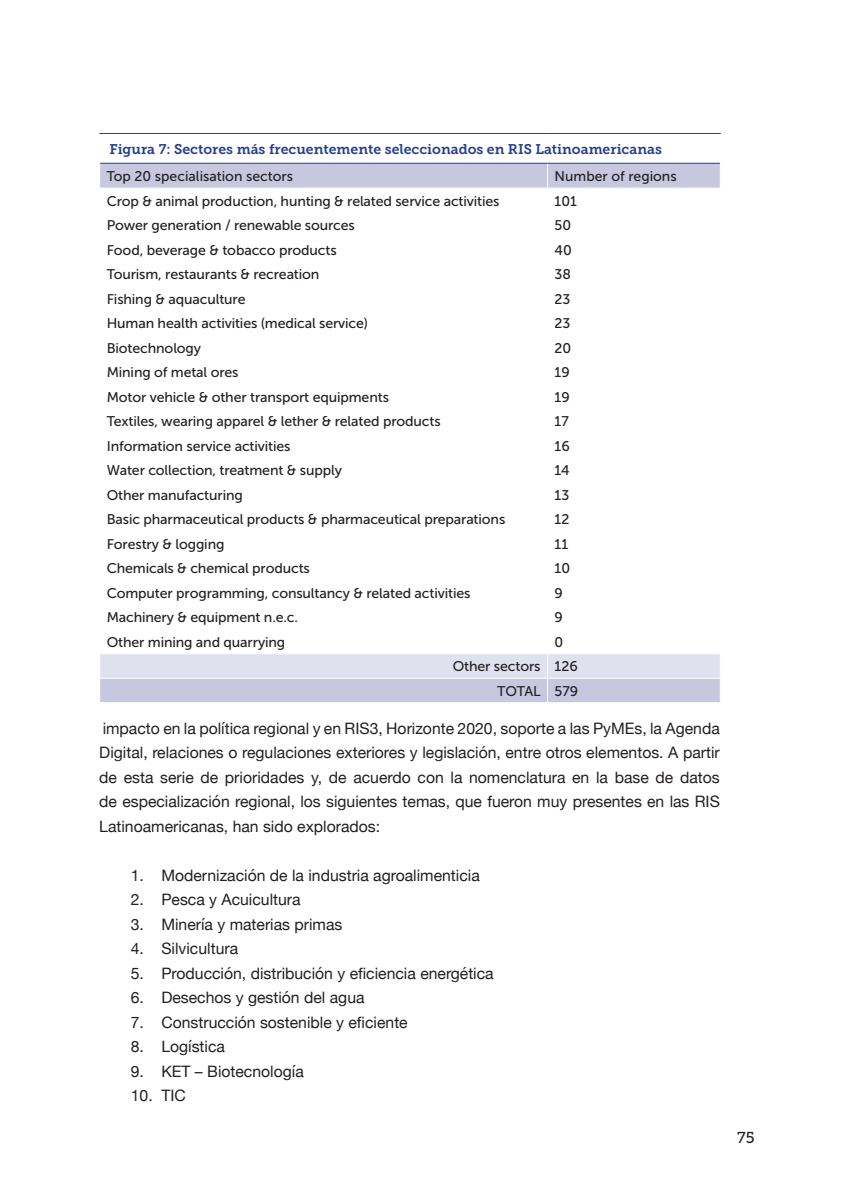
<style>
.page{position:relative;width:844px;height:1191px;background:#fff}
.page>*{position:absolute;margin:0;border:0;box-sizing:border-box;transform-origin:0 0}
.t1{font:15.75px/24.5px "Helvetica Neue";color:#231f20;text-align:justify}
.t2{font:15.75px "Museo Slab 500";color:#231f20}
.t3{font:14px "Museo Sans 500";letter-spacing:-.01em;color:#231f20}
.t4{font:14px "Museo Slab 700";color:#253f8e}
</style>
<div class="page">
<hr style="left:99px;top:133px;width:448px;height:1px;background:#253f8e">
<hr style="left:547px;top:133px;width:173px;height:1px;background:#253f8e">
<svg style="left:100px;top:162px;width:620px;height:540px"></svg>
<hr style="left:99px;top:212px;width:448px;height:1px;background:#fff">
<hr style="left:547px;top:212px;width:173px;height:1px;background:#fff">
<hr style="left:99px;top:237px;width:448px;height:1px;background:#fff">
<hr style="left:547px;top:237px;width:173px;height:1px;background:#fff">
<hr style="left:99px;top:261px;width:448px;height:1px;background:#fff">
<hr style="left:547px;top:261px;width:173px;height:1px;background:#fff">
<hr style="left:99px;top:286px;width:448px;height:1px;background:#fff">
<hr style="left:547px;top:286px;width:173px;height:1px;background:#fff">
<hr style="left:99px;top:310px;width:448px;height:1px;background:#fff">
<hr style="left:547px;top:310px;width:173px;height:1px;background:#fff">
<hr style="left:99px;top:335px;width:448px;height:1px;background:#fff">
<hr style="left:547px;top:335px;width:173px;height:1px;background:#fff">
<hr style="left:99px;top:359px;width:448px;height:1px;background:#fff">
<hr style="left:547px;top:359px;width:173px;height:1px;background:#fff">
<hr style="left:99px;top:384px;width:448px;height:1px;background:#fff">
<hr style="left:547px;top:384px;width:173px;height:1px;background:#fff">
<hr style="left:99px;top:408px;width:448px;height:1px;background:#fff">
<hr style="left:547px;top:408px;width:173px;height:1px;background:#fff">
<hr style="left:99px;top:433px;width:448px;height:1px;background:#fff">
<hr style="left:547px;top:433px;width:173px;height:1px;background:#fff">
<hr style="left:99px;top:457px;width:448px;height:1px;background:#fff">
<hr style="left:547px;top:457px;width:173px;height:1px;background:#fff">
<hr style="left:99px;top:482px;width:448px;height:1px;background:#fff">
<hr style="left:547px;top:482px;width:173px;height:1px;background:#fff">
<hr style="left:99px;top:506px;width:448px;height:1px;background:#fff">
<hr style="left:547px;top:506px;width:173px;height:1px;background:#fff">
<hr style="left:99px;top:531px;width:448px;height:1px;background:#fff">
<hr style="left:547px;top:531px;width:173px;height:1px;background:#fff">
<hr style="left:99px;top:555px;width:448px;height:1px;background:#fff">
<hr style="left:547px;top:555px;width:173px;height:1px;background:#fff">
<hr style="left:99px;top:580px;width:448px;height:1px;background:#fff">
<hr style="left:547px;top:580px;width:173px;height:1px;background:#fff">
<hr style="left:99px;top:604px;width:448px;height:1px;background:#fff">
<hr style="left:547px;top:604px;width:173px;height:1px;background:#fff">
<hr style="left:99px;top:629px;width:448px;height:1px;background:#fff">
<hr style="left:547px;top:629px;width:173px;height:1px;background:#fff">
<p class="t4" style="left:110px;top:141px;width:553px">Figura 7: Sectores más frecuentemente seleccionados en RIS Latinoamericanas</p>
<p class="t3" style="left:107px;top:168px;width:188px">Top 20 specialisation sectors</p>
<p class="t3" style="left:554px;top:168px;width:123px">Number of regions</p>
<p class="t3" style="left:107px;top:193px;width:394px">Crop &amp; animal production, hunting &amp; related service activities</p>
<p class="t3" style="left:554px;top:193px;width:24px">101</p>
<p class="t3" style="left:107px;top:218px;width:249px">Power generation / renewable sources</p>
<p class="t3" style="left:554px;top:218px;width:18px">50</p>
<p class="t3" style="left:107px;top:242px;width:231px">Food, beverage &amp; tobacco products</p>
<p class="t3" style="left:554px;top:242px;width:19px">40</p>
<p class="t3" style="left:107px;top:267px;width:214px">Tourism, restaurants &amp; recreation</p>
<p class="t3" style="left:554px;top:267px;width:18px">38</p>
<p class="t3" style="left:107px;top:291px;width:140px">Fishing &amp; aquaculture</p>
<p class="t3" style="left:554px;top:291px;width:17px">23</p>
<p class="t3" style="left:107px;top:316px;width:263px">Human health activities (medical service)</p>
<p class="t3" style="left:554px;top:316px;width:17px">23</p>
<p class="t3" style="left:107px;top:340px;width:96px">Biotechnology</p>
<p class="t3" style="left:554px;top:340px;width:18px">20</p>
<p class="t3" style="left:107px;top:365px;width:133px">Mining of metal ores</p>
<p class="t3" style="left:554px;top:365px;width:17px">19</p>
<p class="t3" style="left:107px;top:389px;width:284px">Motor vehicle &amp; other transport equipments</p>
<p class="t3" style="left:554px;top:389px;width:17px">19</p>
<p class="t3" style="left:107px;top:414px;width:335px">Textiles, wearing apparel &amp; lether &amp; related products</p>
<p class="t3" style="left:554px;top:414px;width:16px">17</p>
<p class="t3" style="left:107px;top:438px;width:185px">Information service activities</p>
<p class="t3" style="left:554px;top:438px;width:17px">16</p>
<p class="t3" style="left:107px;top:463px;width:236px">Water collection, treatment &amp; supply</p>
<p class="t3" style="left:554px;top:463px;width:17px">14</p>
<p class="t3" style="left:107px;top:487px;width:138px">Other manufacturing</p>
<p class="t3" style="left:554px;top:487px;width:16px">13</p>
<p class="t3" style="left:107px;top:512px;width:400px">Basic pharmaceutical products &amp; pharmaceutical preparations</p>
<p class="t3" style="left:554px;top:512px;width:16px">12</p>
<p class="t3" style="left:107px;top:536px;width:119px">Forestry &amp; logging</p>
<p class="t3" style="left:554px;top:536px;width:15px">11</p>
<p class="t3" style="left:107px;top:561px;width:205px">Chemicals &amp; chemical products</p>
<p class="t3" style="left:554px;top:561px;width:17px">10</p>
<p class="t3" style="left:107px;top:585px;width:365px">Computer programming, consultancy &amp; related activities</p>
<p class="t3" style="left:554px;top:585px;width:10px">9</p>
<p class="t3" style="left:107px;top:610px;width:193px">Machinery &amp; equipment n.e.c.</p>
<p class="t3" style="left:554px;top:610px;width:10px">9</p>
<p class="t3" style="left:107px;top:634px;width:180px">Other mining and quarrying</p>
<p class="t3" style="left:554px;top:634px;width:10px">0</p>
<p class="t3" style="left:452px;top:659px;width:126px">Other sectors 126</p>
<p class="t3" style="left:497px;top:683px;width:82px">TOTAL 579</p>
<p class="t1" style="left:99px;top:716px;width:622px">impacto en la política regional y en RIS3, Horizonte 2020, soporte a las PyMEs, la Agenda Digital, relaciones o regulaciones exteriores y legislación, entre otros elementos. A partir de esta serie de prioridades y, de acuerdo con la nomenclatura en la base de datos de especialización regional, los siguientes temas, que fueron muy presentes en las RIS Latinoamericanas, han sido explorados:</p>
<p class="t1" style="left:131px;top:863px;width:350px">1. Modernización de la industria agroalimenticia</p>
<p class="t1" style="left:131px;top:888px;width:171px">2. Pesca y Acuicultura</p>
<p class="t1" style="left:131px;top:912px;width:213px">3. Minería y materias primas</p>
<p class="t1" style="left:131px;top:937px;width:109px">4. Silvicultura</p>
<p class="t1" style="left:131px;top:961px;width:364px">5. Producción, distribución y eficiencia energética</p>
<p class="t1" style="left:131px;top:986px;width:235px">6. Desechos y gestión del agua</p>
<p class="t1" style="left:131px;top:1010px;width:278px">7. Construcción sostenible y eficiente</p>
<p class="t1" style="left:131px;top:1035px;width:96px">8. Logística</p>
<p class="t1" style="left:131px;top:1059px;width:174px">9. KET – Biotecnología</p>
<p class="t1" style="left:131px;top:1084px;width:57px">10. TIC</p>
<p class="t2" style="left:737px;top:1129px;width:19px">75</p>
</div>
